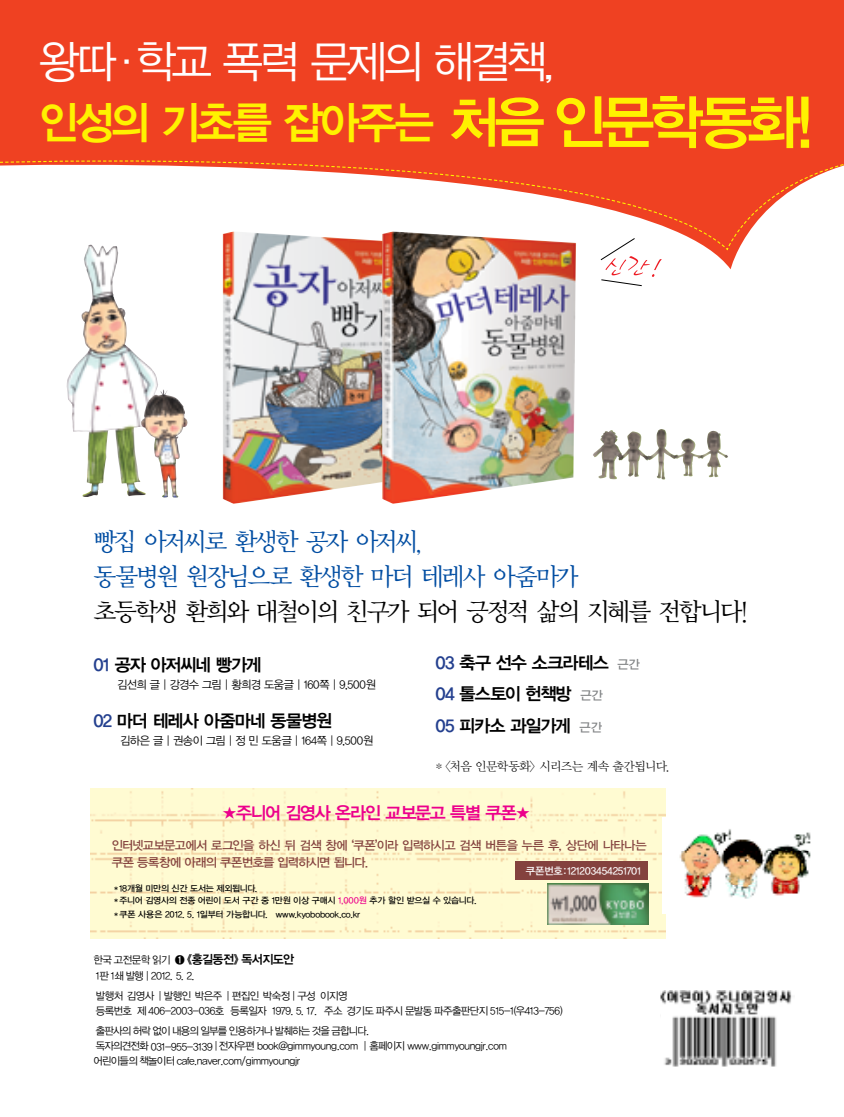
<style>
.page{position:relative;width:844px;height:1117px;background:#fff}
.page>*{position:absolute;margin:0;border:0;box-sizing:border-box;transform-origin:0 0}
.t1{font:44.62px "YDVYGO14";letter-spacing:-.07em;color:#fff200;scale:.96 1}
.t2{font:44.62px "YDVYGO12";letter-spacing:-.085em;color:#fff}
.t3{font:25.38px/35px "YDV Chung L";letter-spacing:-.09em;color:#014da2}
.t4{font:25.38px "YDV Chung L";letter-spacing:-.095em;color:#000}
.t5{font:17.5px/31.5px "YDVYGO14";letter-spacing:-.055em;color:#000}
.t6{font:17.32px "YDVYGO14";letter-spacing:-.07em;color:#ec008c}
.t7{font:12.25px/17.5px "YDVYGO13";letter-spacing:-.05em;color:#84423e}
.t8{font:12.25px "YDVY Mj O12";letter-spacing:-.05em;color:#000}
.t9{font:12.25px "YDVYGO14";letter-spacing:-.05em;color:#000}
.t10{font:11.38px "YDVYGO12";letter-spacing:-.035em;color:#000}
.t11{font:10.5px/20.1px "YDVYGO12";letter-spacing:-.05em;color:#000}
.t12{font:10.5px/14.9px "YDVYGO12";letter-spacing:-.025em;color:#000}
.t13{font:10.15px "YDVYGO13";letter-spacing:-.02em;color:#fff}
.t14{font:8.75px/12.2px "YDVYGO13";letter-spacing:-.02em;color:#000}
.s1{font-size:55.65px}
.s2{font-size:58.8px}
.s3{color:#24408f}
.s4{font-family:"YDVYGO13";font-size:12.25px;color:#808284}
.s5{font-family:"YDVYGO14"}
.s6{color:#ec008c}
.s7{font-family:"YDVYGO12";font-size:10.5px}
</style>
<div class="page">
<img style="left:91px;top:788px;width:574px;height:150px">
<div style="left:0;top:0;width:843px;height:269px;background:#ef4122"></div>
<div style="left:0;top:146px;width:726px;height:7px;background:#ef4122"></div>
<svg style="left:727px;top:148px;width:116px;height:5px"></svg>
<svg style="left:0;top:153px;width:843px;height:99px"></svg>
<img style="left:67px;top:245px;width:55px;height:252px">
<img style="left:141px;top:389px;width:39px;height:108px">
<img style="left:223px;top:231px;width:159px;height:272px">
<img style="left:382px;top:231px;width:194px;height:272px">
<svg style="left:600px;top:238px;width:61px;height:48px"></svg>
<img style="left:593px;top:430px;width:66px;height:26px">
<img style="left:547px;top:883px;width:101px;height:41px">
<div style="left:515px;top:861px;width:132px;height:18px;background:#84423e"></div>
<img style="left:660px;top:990px;width:132px;height:77px">
<img style="left:662px;top:817px;width:149px;height:96px">
<h1 class="t2" style="left:39px;top:36px;width:517px">왕따 · 학교 폭력 문제의 해결책,</h1>
<h1 class="t1" style="left:39px;top:96px;width:808px">인성의 기초를 잡아주는 <span class="s1">처음</span> <span class="s2">인문학동화!</span></h1>
<h2 class="t3" style="left:93px;top:525px;width:487px">빵집 아저씨로 환생한 공자 아저씨,<br>동물병원 원장님으로 환생한 마더 테레사 아줌마가</h2>
<h2 class="t4" style="left:93px;top:599px;width:656px">초등학생 환희와 대철이의 친구가 되어 긍정적 삶의 지혜를 전합니다!</h2>
<h3 class="t5" style="left:93px;top:648px;width:170px"><span class="s3">01</span> 공자 아저씨네 빵가게</h3>
<p class="t10" style="left:117px;top:677px;width:260px">김선희 글 | 강경수 그림 | 황희경 도움글 | 160쪽 | 9,500원</p>
<h3 class="t5" style="left:93px;top:704px;width:240px"><span class="s3">02</span> 마더 테레사 아줌마네 동물병원</h3>
<p class="t10" style="left:120px;top:733px;width:255px">김하은 글 | 권송이 그림 | 정 민 도움글 | 164쪽 | 9,500원</p>
<h3 class="t5" style="left:435px;top:647px;width:206px"><span class="s3">03</span> 축구 선수 소크라테스 <span class="s4">근간<br></span><span class="s3">04</span> 톨스토이 헌책방 <span class="s4">근간<br></span><span class="s3">05</span> 피카소 과일가게 <span class="s4">근간</span></h3>
<p class="t8" style="left:435px;top:758px;width:236px">* &lt;처음 인문학동화&gt; 시리즈는 계속 출간됩니다.</p>
<h3 class="t6" style="left:221px;top:802px;width:310px">★주니어 김영사 온라인 교보문고 특별 쿠폰★</h3>
<p class="t7" style="left:112px;top:836px;width:536px">인터넷교보문고에서 로그인을 하신 뒤 검색 창에 <span class="s5">‘</span>쿠폰<span class="s5">’</span>이라 입력하시고 검색 버튼을 누른 후, 상단에 나타나는 쿠폰 등록창에 아래의 쿠폰번호를 입력하시면 됩니다.</p>
<p class="t13" style="left:525px;top:865px;width:117px">쿠폰번호:121203454251701</p>
<p class="t14" style="left:112px;top:881px;width:366px">⁎18개월 미만의 신간 도서는 제외됩니다.<br>⁎주니어 김영사의 전종 어린이 도서 구간 중 1만원 이상 구매시 <span class="s6">1,000원</span> 추가 할인 받으실 수 있습니다.</p>
<p class="t14" style="left:112px;top:908px;width:249px">⁎쿠폰 사용은 2012. 5. 1일부터 가능합니다. www.kyobobook.co.kr</p>
<p class="t9" style="left:93px;top:951px;width:202px"><span class="s7">한국 고전문학 읽기 ➊</span> 《홍길동전》 독서지도안</p>
<p class="t11" style="left:96px;top:965px;width:253px">1판 1쇄 발행 | 2012. 5. 2.<br>발행처 김영사 | 발행인 박은주 | 편집인 박숙정 | 구성 이지영</p>
<p class="t11" style="left:96px;top:1000px;width:468px">등록번호 제 406-2003-036호 등록일자 1979. 5. 17. 주소 경기도 파주시 문발동 파주출판단지 515-1(우413-756) 출판사의 허락 없이 내용의 일부를 인용하거나 발췌하는 것을 금합니다.</p>
<p class="t12" style="left:93px;top:1038px;width:415px">독자의견전화 031-955-3139 |전자우편 book@gimmyoung.com | 홈페이지 www.gimmyoungjr.com 어린이들의 책놀이터 cafe.naver.com/gimmyoungjr</p>
</div>
